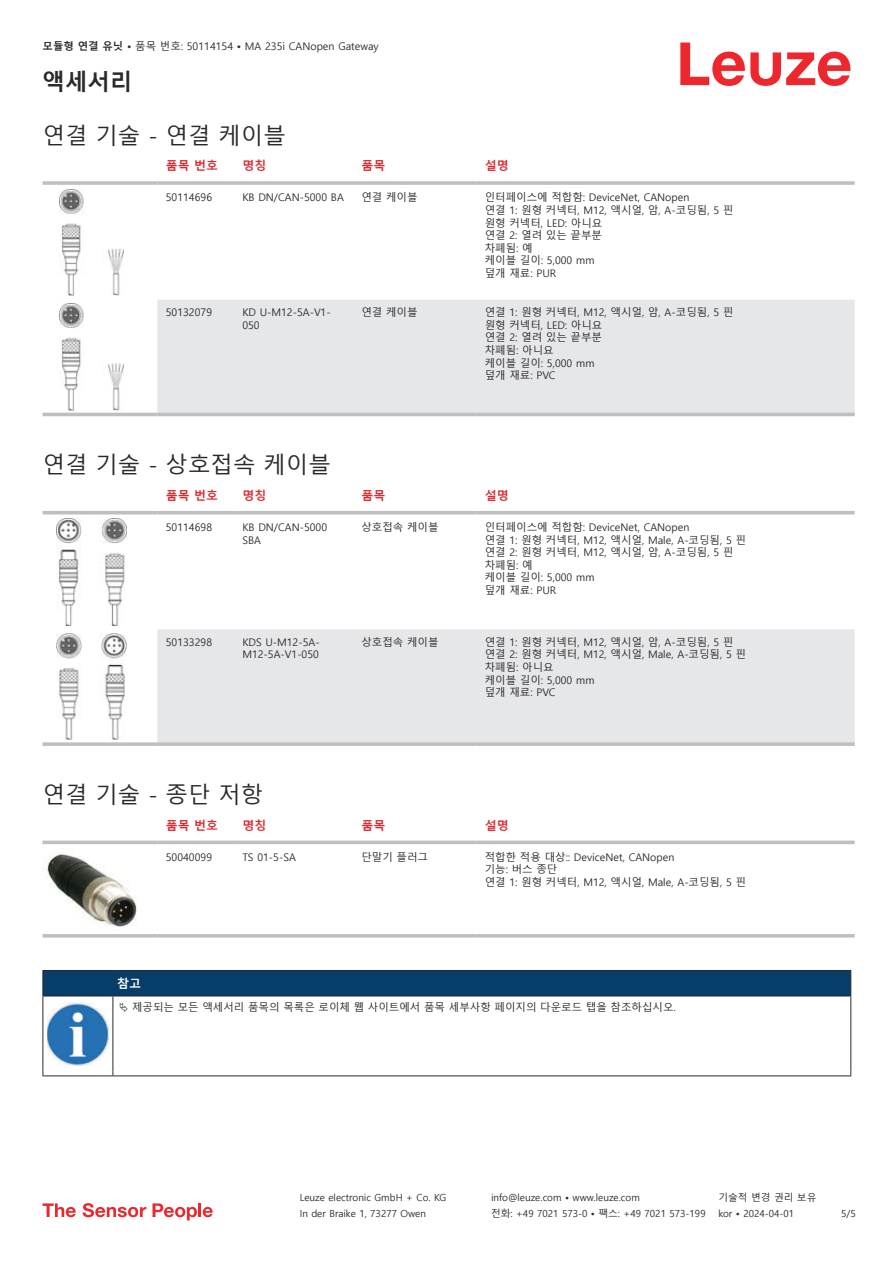
<style>
.page{position:relative;width:893px;height:1263px;background:#fff}
.page>*{position:absolute;margin:0;border:0;box-sizing:border-box;transform-origin:0 0}
.t1{font:22.5px "Malgun Gothic";color:#2b292a}
.t2{font:700 22.5px "Malgun Gothic";color:#2b292a}
.t3{font:700 12px "Malgun Gothic";color:#db2a30}
.t4{font:700 12px "Malgun Gothic";color:#fff}
.t5{font:10.5px/12.6px "Malgun Gothic";color:#2b292a}
.t6{font:9.75px "Malgun Gothic";color:#2b292a}
.s1{font-weight:700}
</style>
<div class="page">
<svg style="left:680px;top:43px;width:170px;height:43px"></svg>
<svg style="left:43px;top:295px;width:812px;height:122px"></svg>
<div style="left:157px;top:300px;width:698px;height:113px;background:#e6e7e9"></div>
<hr style="left:43px;top:181px;width:114px;height:4px;background:#bdbfc1">
<hr style="left:157px;top:181px;width:77px;height:4px;background:#c8cacb">
<hr style="left:234px;top:181px;width:119px;height:4px;background:#c3c5c6">
<hr style="left:353px;top:181px;width:123px;height:4px;background:#bdbfc1">
<hr style="left:476px;top:181px;width:379px;height:4px;background:#c8cacb">
<hr style="left:43px;top:413px;width:114px;height:3px;background:#bdbfc1">
<hr style="left:157px;top:413px;width:77px;height:3px;background:#bdbfc1">
<hr style="left:234px;top:413px;width:119px;height:3px;background:#bdbfc1">
<hr style="left:353px;top:413px;width:123px;height:3px;background:#bdbfc1">
<hr style="left:476px;top:413px;width:379px;height:3px;background:#bdbfc1">
<img style="left:59px;top:189px;width:65px;height:106px">
<img style="left:59px;top:304px;width:65px;height:106px">
<svg style="left:43px;top:514px;width:812px;height:136px"></svg>
<div style="left:157px;top:629px;width:698px;height:113px;background:#e6e7e9"></div>
<hr style="left:43px;top:511px;width:114px;height:3px;background:#bdbfc1">
<hr style="left:157px;top:511px;width:77px;height:3px;background:#bdbfc1">
<hr style="left:234px;top:511px;width:119px;height:3px;background:#bdbfc1">
<hr style="left:353px;top:511px;width:123px;height:3px;background:#bdbfc1">
<hr style="left:476px;top:511px;width:379px;height:3px;background:#bdbfc1">
<svg style="left:43px;top:742px;width:114px;height:4px"></svg>
<hr style="left:157px;top:742px;width:77px;height:4px;background:#bdbfc1">
<hr style="left:234px;top:742px;width:119px;height:4px;background:#bdbfc1">
<svg style="left:353px;top:742px;width:123px;height:4px"></svg>
<hr style="left:476px;top:742px;width:379px;height:4px;background:#bdbfc1">
<img style="left:56px;top:519px;width:70px;height:106px">
<img style="left:56px;top:634px;width:70px;height:106px">
<svg style="left:43px;top:840px;width:812px;height:98px"></svg>
<hr style="left:43px;top:841px;width:114px;height:3px;background:#bdbfc1">
<hr style="left:157px;top:841px;width:77px;height:3px;background:#bdbfc1">
<hr style="left:234px;top:841px;width:119px;height:3px;background:#bdbfc1">
<hr style="left:353px;top:841px;width:123px;height:3px;background:#bdbfc1">
<hr style="left:476px;top:841px;width:379px;height:3px;background:#bdbfc1">
<hr style="left:43px;top:934px;width:114px;height:3px;background:#bdbfc1">
<hr style="left:157px;top:934px;width:77px;height:3px;background:#bdbfc1">
<hr style="left:234px;top:934px;width:119px;height:3px;background:#bdbfc1">
<hr style="left:353px;top:934px;width:123px;height:3px;background:#bdbfc1">
<hr style="left:476px;top:934px;width:379px;height:3px;background:#bdbfc1">
<img style="left:43px;top:848px;width:97px;height:83px">
<hr style="left:43px;top:996px;width:70px;height:1px;background:#2b292a">
<svg style="left:43px;top:970px;width:808px;height:26px;background:#083b65"></svg>
<hr style="left:113px;top:996px;width:738px;height:1px;background:#2b292a">
<hr style="left:43px;top:996px;width:1px;height:75px;background:#2b292a">
<hr style="left:113px;top:996px;width:1px;height:75px;background:#2b292a">
<hr style="left:850px;top:996px;width:1px;height:75px;background:#2b292a">
<hr style="left:43px;top:1075px;width:70px;height:1px;background:#2b292a">
<hr style="left:113px;top:1075px;width:738px;height:1px;background:#2b292a">
<img style="left:47px;top:1002px;width:61px;height:63px">
<svg style="left:43px;top:1203px;width:33px;height:14px"></svg>
<svg style="left:83px;top:1203px;width:63px;height:14px"></svg>
<svg style="left:153px;top:1203px;width:44px;height:17px"></svg>
<hr style="left:198px;top:1203px;width:3px;height:14px;background:#ed272d">
<svg style="left:203px;top:1207px;width:10px;height:10px"></svg>
<p class="t5" style="left:43px;top:40px;width:338px"><span class="s1">모듈형 연결 유닛 •</span> 품목 번호: 50114154 <span class="s1">•</span> MA 235i CANopen Gateway</p>
<h1 class="t2" style="left:43px;top:69px;width:91px">액세서리</h1>
<h1 class="t1" style="left:43px;top:123px;width:245px">연결 기술 - 연결 케이블</h1>
<p class="t3" style="left:166px;top:159px;width:54px">품목 번호</p>
<p class="t3" style="left:242px;top:159px;width:25px">명칭</p>
<p class="t3" style="left:361px;top:159px;width:25px">품목</p>
<p class="t3" style="left:485px;top:159px;width:25px">설명</p>
<p class="t5" style="left:166px;top:191px;width:48px">50114696</p>
<p class="t5" style="left:242px;top:191px;width:103px">KB DN/CAN-5000 BA</p>
<p class="t5" style="left:361px;top:191px;width:58px">연결 케이블</p>
<p class="t5" style="left:485px;top:191px;width:250px">인터페이스에 적합함: DeviceNet, CANopen<br>연결 1: 원형 커넥터, M12, 액시얼, 암, A-코딩됨, 5 핀 원형 커넥터, LED: 아니요<br>연결 2: 열려 있는 끝부분<br>차폐됨: 예<br>케이블 길이: 5,000 mm<br>덮개 재료: PUR</p>
<p class="t5" style="left:166px;top:306px;width:48px">50132079</p>
<p class="t5" style="left:242px;top:306px;width:90px">KD U-M12-5A-V1-<br>050</p>
<p class="t5" style="left:361px;top:306px;width:58px">연결 케이블</p>
<p class="t5" style="left:485px;top:306px;width:250px">연결 1: 원형 커넥터, M12, 액시얼, 암, A-코딩됨, 5 핀 원형 커넥터, LED: 아니요<br>연결 2: 열려 있는 끝부분<br>차폐됨: 아니요<br>케이블 길이: 5,000 mm<br>덮개 재료: PVC</p>
<h1 class="t1" style="left:43px;top:452px;width:290px">연결 기술 - 상호접속 케이블</h1>
<p class="t3" style="left:166px;top:489px;width:54px">품목 번호</p>
<p class="t3" style="left:242px;top:489px;width:25px">명칭</p>
<p class="t3" style="left:361px;top:489px;width:25px">품목</p>
<p class="t3" style="left:485px;top:489px;width:25px">설명</p>
<p class="t5" style="left:166px;top:521px;width:48px">50114698</p>
<p class="t5" style="left:242px;top:521px;width:86px">KB DN/CAN-5000<br>SBA</p>
<p class="t5" style="left:361px;top:521px;width:79px">상호접속 케이블</p>
<p class="t5" style="left:485px;top:521px;width:263px">인터페이스에 적합함: DeviceNet, CANopen<br>연결 1: 원형 커넥터, M12, 액시얼, Male, A-코딩됨, 5 핀 연결 2: 원형 커넥터, M12, 액시얼, 암, A-코딩됨, 5 핀 차폐됨: 예<br>케이블 길이: 5,000 mm<br>덮개 재료: PUR</p>
<p class="t5" style="left:166px;top:636px;width:48px">50133298</p>
<p class="t5" style="left:242px;top:636px;width:79px">KDS U-M12-5A-<br>M12-5A-V1-050</p>
<p class="t5" style="left:361px;top:636px;width:79px">상호접속 케이블</p>
<p class="t5" style="left:485px;top:636px;width:263px">연결 1: 원형 커넥터, M12, 액시얼, 암, A-코딩됨, 5 핀 연결 2: 원형 커넥터, M12, 액시얼, Male, A-코딩됨, 5 핀 차폐됨: 아니요<br>케이블 길이: 5,000 mm<br>덮개 재료: PVC</p>
<h1 class="t1" style="left:43px;top:782px;width:222px">연결 기술 - 종단 저항</h1>
<p class="t3" style="left:166px;top:818px;width:54px">품목 번호</p>
<p class="t3" style="left:242px;top:818px;width:25px">명칭</p>
<p class="t3" style="left:361px;top:818px;width:25px">품목</p>
<p class="t3" style="left:485px;top:818px;width:25px">설명</p>
<p class="t5" style="left:166px;top:851px;width:48px">50040099</p>
<p class="t5" style="left:242px;top:851px;width:55px">TS 01-5-SA</p>
<p class="t5" style="left:361px;top:851px;width:68px">단말기 플러그</p>
<p class="t5" style="left:485px;top:851px;width:263px">적합한 적용 대상:: DeviceNet, CANopen<br>기능: 버스 종단<br>연결 1: 원형 커넥터, M12, 액시얼, Male, A-코딩됨, 5 핀</p>
<p class="t4" style="left:117px;top:977px;width:25px">참고</p>
<p class="t5" style="left:132px;top:1001px;width:545px">제공되는 모든 액세서리 품목의 목록은 로이체 웹 사이트에서 품목 세부사항 페이지의 다운로드 탭을 참조하십시오.</p>
<p class="t6" style="left:300px;top:1192px;width:148px">Leuze electronic GmbH + Co. KG</p>
<p class="t6" style="left:491px;top:1192px;width:150px">info@leuze.com • www.leuze.com</p>
<p class="t6" style="left:718px;top:1192px;width:100px">기술적 변경 권리 보유</p>
<p class="t6" style="left:300px;top:1208px;width:128px">In der Braike 1, 73277 Owen</p>
<p class="t6" style="left:491px;top:1208px;width:216px">전화: +49 7021 573-0 • 팩스: +49 7021 573-199</p>
<p class="t6" style="left:718px;top:1208px;width:77px">kor • 2024-04-01</p>
<p class="t6" style="left:841px;top:1208px;width:16px">5/5</p>
</div>
